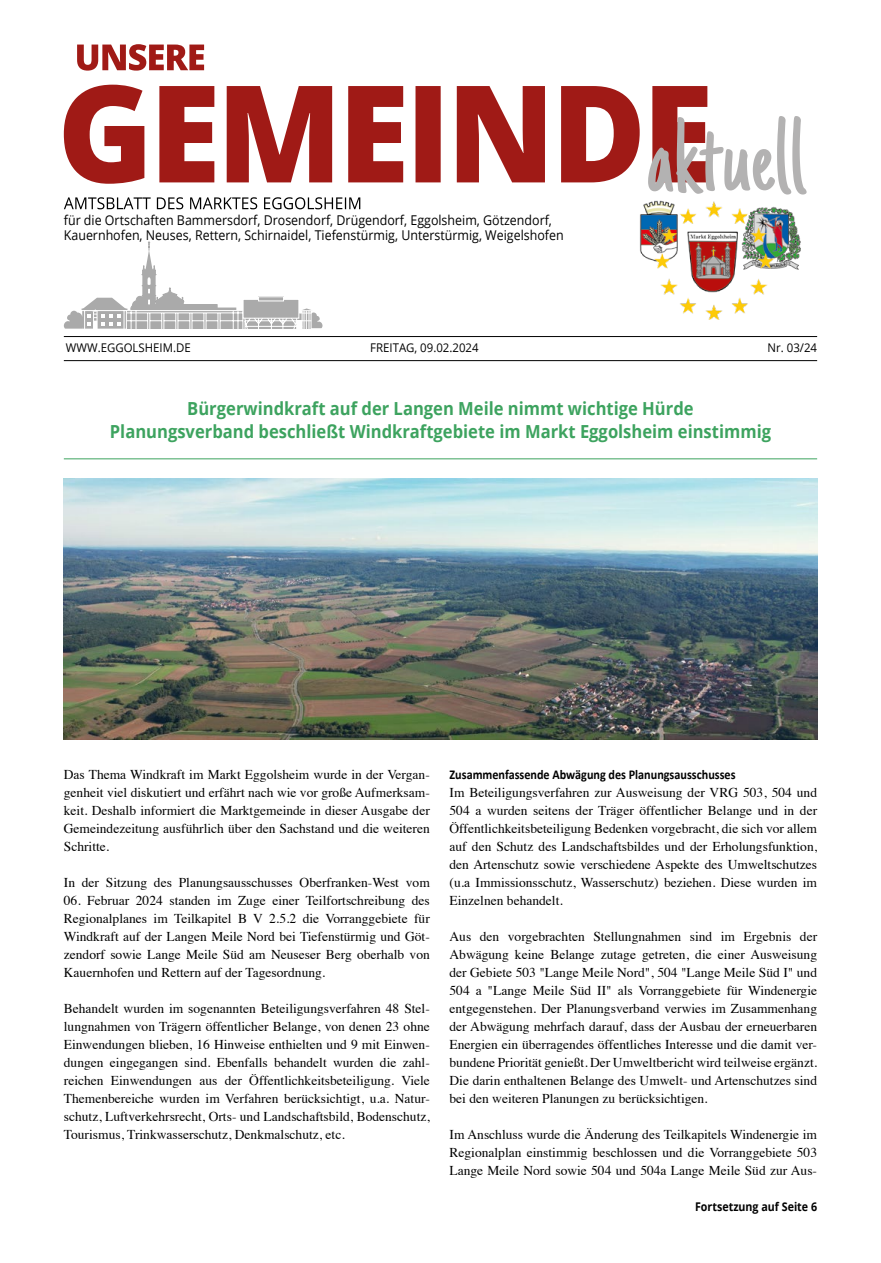
<style>
.page{position:relative;width:881px;height:1263px;background:#fff}
.page>*{position:absolute;margin:0;border:0;box-sizing:border-box;transform-origin:0 0}
.t1{font:700 18px/22.5px "Open Sans";color:#3da35f;text-align:center;scale:.92 1}
.t2{font:13.5px/18px "Times";color:#000;text-align:justify}
.t3{font:13.5px/15px "Open Sans";color:#000;scale:.92 1}
.t4{font:700 13.5px "Calibri";color:#000;scale:.9 1}
.t5{font:12px "Open Sans";color:#000;scale:.95 1}
.t6{font:700 12px "Open Sans";color:#000;scale:.89 1}
</style>
<div class="page">
<svg style="left:64px;top:242px;width:258px;height:87px"></svg>
<img style="left:639px;top:200px;width:162px;height:120px">
<svg style="left:64px;top:85px;width:643px;height:99px;fill:#a01a16"></svg>
<svg style="left:77px;top:44px;width:127px;height:27px"></svg>
<svg style="left:64px;top:197px;width:296px;height:12px"></svg>
<svg style="left:647px;top:116px;width:159px;height:79px"></svg>
<hr style="left:64px;top:360px;width:752px;height:1px;background:#000">
<hr style="left:64px;top:336px;width:752px;height:1px;background:#000">
<hr style="left:64px;top:458px;width:752px;height:1px;background:#3da35f">
<img style="left:64px;top:478px;width:752px;height:262px">
<p class="t3" style="left:64px;top:212px;width:544px">für die Ortschaften Bammersdorf, Drosendorf, Drügendorf, Eggolsheim, Götzendorf,<br>Kauernhofen, Neuses, Rettern, Schirnaidel, Tiefenstürmig, Unterstürmig, Weigelshofen</p>
<p class="t5" style="left:66px;top:340px;width:133px">WWW.EGGOLSHEIM.DE</p>
<p class="t5" style="left:370px;top:340px;width:115px">FREITAG, 09.02.2024</p>
<p class="t5" style="left:767px;top:340px;width:54px">Nr. 03/24</p>
<h1 class="t1" style="left:110px;top:397px;width:720px">Bürgerwindkraft auf der Langen Meile nimmt wichtige Hürde<br>Planungsverband beschließt Windkraftgebiete im Markt Eggolsheim einstimmig</h1>
<p class="t2" style="left:64px;top:764px;width:367px">Das Thema Windkraft im Markt Eggolsheim wurde in der Vergan&shy;genheit viel diskutiert und erfährt nach wie vor große Aufmerksam&shy;keit. Deshalb informiert die Marktgemeinde in dieser Ausgabe der Gemeindezeitung ausführlich über den Sachstand und die weiteren Schritte.</p>
<p class="t2" style="left:64px;top:872px;width:367px">In der Sitzung des Planungsausschusses Oberfranken-West vom</p>
<p class="t2" style="left:64px;top:890px;width:367px">06. Februar 2024 standen im Zuge einer Teilfortschreibung des Regionalplanes im Teilkapitel B V 2.5.2 die Vorranggebiete für Windkraft auf der Langen Meile Nord bei Tiefenstürmig und Göt&shy;zendorf sowie Lange Meile Süd am Neuseser Berg oberhalb von Kauernhofen und Rettern auf der Tagesordnung.</p>
<p class="t2" style="left:64px;top:998px;width:367px">Behandelt wurden im sogenannten Beteiligungsverfahren 48 Stel&shy;lungnahmen von Trägern öffentlicher Belange, von denen 23 ohne Einwendungen blieben, 16 Hinweise enthielten und 9 mit Einwen&shy;dungen eingegangen sind. Ebenfalls behandelt wurden die zahl&shy;reichen Einwendungen aus der Öffentlichkeitsbeteiligung. Viele Themenbereiche wurden im Verfahren berücksichtigt, u.a. Natur&shy;schutz, Luftverkehrsrecht, Orts- und Landschaftsbild, Bodenschutz, Tourismus, Trinkwasserschutz, Denkmalschutz, etc.</p>
<p class="t4" style="left:449px;top:765px;width:319px">Zusammenfassende Abwägung des Planungsausschusses</p>
<p class="t2" style="left:449px;top:782px;width:369px">Im Beteiligungsverfahren zur Ausweisung der VRG 503, 504 und 504 a wurden seitens der Träger öffentlicher Belange und in der Öffentlichkeitsbeteiligung Bedenken vorgebracht, die sich vor allem auf den Schutz des Landschaftsbildes und der Erholungsfunktion, den Artenschutz sowie verschiedene Aspekte des Umweltschutzes (u.a Immissionsschutz, Wasserschutz) beziehen. Diese wurden im Einzelnen behandelt.</p>
<p class="t2" style="left:449px;top:926px;width:369px">Aus den vorgebrachten Stellungnahmen sind im Ergebnis der Abwägung keine Belange zutage getreten, die einer Ausweisung der Gebiete 503 "Lange Meile Nord", 504 "Lange Meile Süd I" und 504 a "Lange Meile Süd II" als Vorranggebiete für Windenergie entgegenstehen. Der Planungsverband verwies im Zusammenhang der Abwägung mehrfach darauf, dass der Ausbau der erneuerbaren Energien ein überragendes öffentliches Interesse und die damit ver&shy;bundene Priorität genießt. Der Umweltbericht wird teilweise ergänzt.<br>Die darin enthaltenen Belange des Umwelt- und Artenschutzes sind bei den weiteren Planungen zu berücksichtigen.</p>
<p class="t2" style="left:449px;top:1124px;width:369px">Im Anschluss wurde die Änderung des Teilkapitels Windenergie im Regionalplan einstimmig beschlossen und die Vorranggebiete 503<br>Lange Meile Nord sowie 504 und 504a Lange Meile Süd zur Aus-</p>
<p class="t6" style="left:694px;top:1198px;width:138px">Fortsetzung auf Seite 6</p>
</div>
